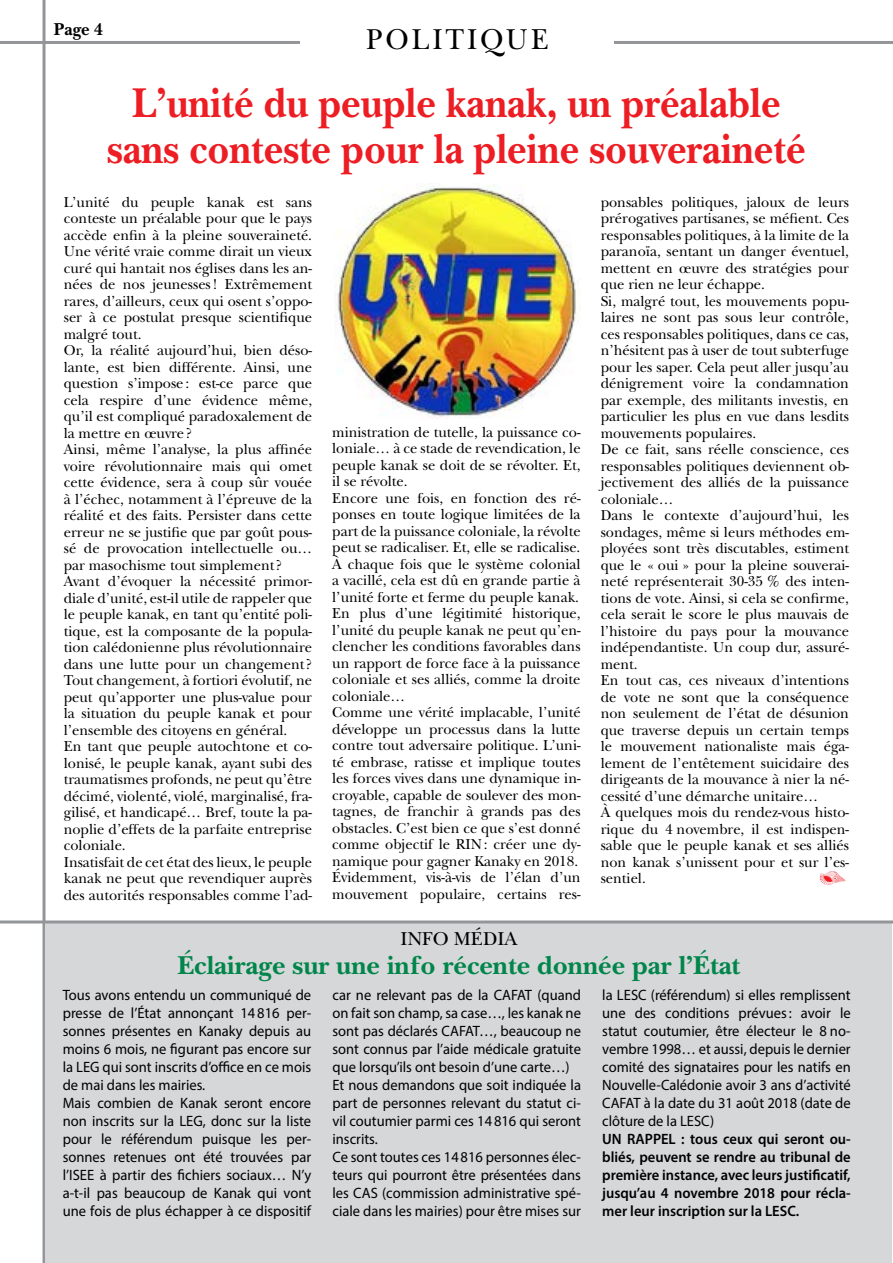
<style>
.page{position:relative;width:893px;height:1263px;background:#fff}
.page>*{position:absolute;margin:0;border:0;box-sizing:border-box;transform-origin:0 0}
.t1{font:700 43.5px/46.5px "New Baskerville";color:#ed1d24;text-align:center;scale:.9 1}
.t2{font:30px "New Baskerville";letter-spacing:.1em;color:#000;scale:.95 1}
.t3{font:700 27px "New Baskerville";color:#00854a}
.t4{font:19.5px "New Baskerville";color:#000}
.t5{font:700 18px "New Baskerville";color:#000;scale:.95 1}
.t6{font:15px/16.5px "New Baskerville";color:#000}
.t7{font:15px/18px "Myriad Pro";color:#000}
.t8{font:600 15px/18px "Myriad Pro";color:#000;text-align:justify}
</style>
<div class="page">
<svg style="left:820px;top:871px;width:25px;height:14px"></svg>
<hr style="left:0;top:41px;width:893px;height:3px;background:#939598">
<hr style="left:43px;top:0;width:3px;height:1263px;background:#939598">
<div style="left:300px;top:22px;width:314px;height:33px;background:#fff"></div>
<img style="left:334px;top:184px;width:247px;height:234px">
<div style="left:46px;top:923px;width:846px;height:340px;background:#d5d7d8"></div>
<hr style="left:0;top:920px;width:893px;height:3px;background:#939598">
<p class="t5" style="left:54px;top:19px;width:53px">Page 4</p>
<h2 class="t2" style="left:366px;top:22px;width:194px">POLITIQUE</h2>
<h1 class="t1" style="left:107px;top:80px;width:778px">L’unité du peuple kanak, un préalable sans conteste pour la pleine souveraineté</h1>
<p class="t6" style="left:64px;top:194px;width:250px">L’unité du peuple kanak est sans conteste un préalable pour que le pays accède enfin à la pleine souveraineté.<br>Une vérité vraie comme dirait un vieux curé qui hantait nos églises dans les an&shy;nées de nos jeunesses! Extrêmement rares, d’ailleurs, ceux qui osent s’oppo&shy;ser à ce postulat presque scientifique malgré tout.<br>Or, la réalité aujourd’hui, bien déso&shy;lante, est bien différente. Ainsi, une question s’impose: est-ce parce que cela respire d’une évidence même, qu’il est compliqué paradoxalement de la mettre en œuvre?<br>Ainsi, même l’analyse, la plus affinée voire révolutionnaire mais qui omet cette évidence, sera à coup sûr vouée à l’échec, notamment à l’épreuve de la réalité et des faits. Persister dans cette erreur ne se justifie que par goût pous&shy;sé de provocation intellectuelle ou… par masochisme tout simplement ?<br>Avant d’évoquer la nécessité primor&shy;diale d’unité, est-il utile de rappeler que le peuple kanak, en tant qu’entité poli&shy;tique, est la composante de la popula&shy;tion calédonienne plus révolutionnaire dans une lutte pour un changement ?<br>Tout changement, à fortiori évolutif, ne peut qu’apporter une plus-value pour la situation du peuple kanak et pour l’ensemble des citoyens en général.<br>En tant que peuple autochtone et co&shy;lonisé, le peuple kanak, ayant subi des traumatismes profonds, ne peut qu’être décimé, violenté, violé, marginalisé, fra&shy;gilisé, et handicapé… Bref, toute la pa&shy;noplie d’effets de la parfaite entreprise coloniale.<br>Insatisfait de cet état des lieux, le peuple kanak ne peut que revendiquer auprès des autorités responsables comme l’ad-</p>
<p class="t6" style="left:332px;top:424px;width:250px">ministration de tutelle, la puissance co&shy;loniale… à ce stade de revendication, le peuple kanak se doit de se révolter. Et, il se révolte.<br>Encore une fois, en fonction des ré&shy;ponses en toute logique limitées de la part de la puissance coloniale, la révolte peut se radicaliser. Et, elle se radicalise.<br>À chaque fois que le système colonial a vacillé, cela est dû en grande partie à l’unité forte et ferme du peuple kanak.<br>En plus d’une légitimité historique, l’unité du peuple kanak ne peut qu’en&shy;clencher les conditions favorables dans un rapport de force face à la puissance coloniale et ses alliés, comme la droite coloniale…<br>Comme une vérité implacable, l’unité développe un processus dans la lutte contre tout adversaire politique. L’uni&shy;té embrase, ratisse et implique toutes les forces vives dans une dynamique in&shy;croyable, capable de soulever des mon&shy;tagnes, de franchir à grands pas des obstacles. C’est bien ce que s’est donné comme objectif le RIN: créer une dy&shy;namique pour gagner Kanaky en 2018.<br>Évidemment, vis-à-vis de l’élan d’un mouvement populaire, certains res-</p>
<p class="t6" style="left:601px;top:194px;width:250px">ponsables politiques, jaloux de leurs prérogatives partisanes, se méfient. Ces responsables politiques, à la limite de la paranoïa, sentant un danger éventuel, mettent en œuvre des stratégies pour que rien ne leur échappe.<br>Si, malgré tout, les mouvements popu&shy;laires ne sont pas sous leur contrôle, ces responsables politiques, dans ce cas, n’hésitent pas à user de tout subterfuge pour les saper. Cela peut aller jusqu’au dénigrement voire la condamnation par exemple, des militants investis, en particulier les plus en vue dans lesdits mouvements populaires.<br>De ce fait, sans réelle conscience, ces responsables politiques deviennent ob&shy;jectivement des alliés de la puissance coloniale…<br>Dans le contexte d’aujourd’hui, les sondages, même si leurs méthodes em&shy;ployées sont très discutables, estiment que le « oui » pour la pleine souverai&shy;neté représenterait 30-35 % des inten&shy;tions de vote. Ainsi, si cela se confirme, cela serait le score le plus mauvais de l’histoire du pays pour la mouvance indépendantiste. Un coup dur, assuré&shy;ment.<br>En tout cas, ces niveaux d’intentions de vote ne sont que la conséquence non seulement de l’état de désunion que traverse depuis un certain temps le mouvement nationaliste mais éga&shy;lement de l’entêtement suicidaire des dirigeants de la mouvance à nier la né&shy;cessité d’une démarche unitaire…<br>À quelques mois du rendez-vous histo&shy;rique du 4 novembre, il est indispen&shy;sable que le peuple kanak et ses alliés non kanak s’unissent pour et sur l’es&shy;sentiel.</p>
<h3 class="t4" style="left:400px;top:927px;width:119px">INFO MÉDIA</h3>
<h3 class="t3" style="left:178px;top:949px;width:564px">Éclairage sur une info récente donnée par l’État</h3>
<p class="t7" style="left:63px;top:985px;width:250px">Tous avons entendu un communiqué de presse de l’État annonçant 14816 per&shy;sonnes présentes en Kanaky depuis au moins 6 mois, ne figurant pas encore sur la LEG qui sont inscrits d’office en ce mois de mai dans les mairies.<br>Mais combien de Kanak seront encore non inscrits sur la LEG, donc sur la liste pour le référendum puisque les per&shy;sonnes retenues ont été trouvées par l’ISEE à partir des fichiers sociaux… N’y a-t-il pas beaucoup de Kanak qui vont une fois de plus échapper à ce dispositif</p>
<p class="t7" style="left:332px;top:985px;width:250px">car ne relevant pas de la CAFAT (quand on fait son champ, sa case…, les kanak ne sont pas déclarés CAFAT…, beaucoup ne sont connus par l’aide médicale gratuite que lorsqu’ils ont besoin d’une carte…)<br>Et nous demandons que soit indiquée la part de personnes relevant du statut ci&shy;vil coutumier parmi ces 14816 qui seront inscrits.<br>Ce sont toutes ces 14816 personnes élec&shy;teurs qui pourront être présentées dans les CAS (commission administrative spé&shy;ciale dans les mairies) pour être mises sur</p>
<p class="t7" style="left:602px;top:985px;width:250px;text-align:justify">la LESC (référendum) si elles remplissent une des conditions prévues: avoir le statut coutumier, être électeur le 8 no&shy;vembre 1998… et aussi, depuis le dernier comité des signataires pour les natifs en Nouvelle-Calédonie avoir 3 ans d’activité CAFAT à la date du 31 août 2018 (date de clôture de la LESC)</p>
<p class="t8" style="left:602px;top:1129px;width:250px">UN RAPPEL : tous ceux qui seront ou&shy;bliés, peuvent se rendre au tribunal de première instance, avec leurs justificatif, jusqu’au 4 novembre 2018 pour récla&shy;mer leur inscription sur la LESC.</p>
</div>
